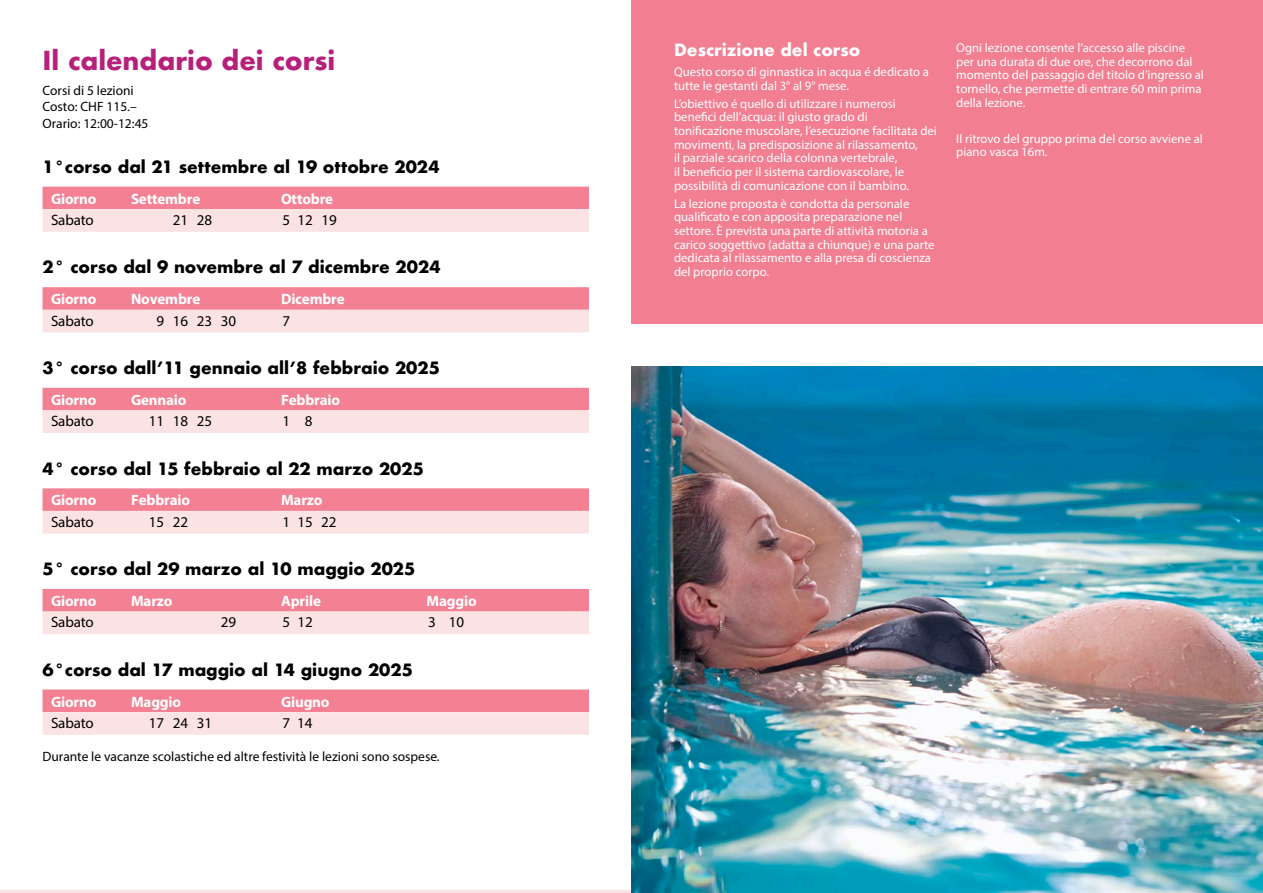
<style>
.page{position:relative;width:1263px;height:893px;background:#fff}
.page>*{position:absolute;margin:0;border:0;box-sizing:border-box;transform-origin:0 0}
.t1{font:700 25.5px "Futura";color:#b61f7a}
.t2{font:700 16.5px "Futura";color:#000}
.t3{font:700 16.5px "Futura";color:#fff}
.tab_1__riga{font:700 15px "Myriad Pro";letter-spacing:-.01em;color:#fff}
.tab_date{font:15px "Myriad Pro";letter-spacing:-.01em;color:#000}
.NormalText{font:13.5px/16.5px "Myriad Pro";color:#000}
.descrizione{font:12.75px/13.6px "Myriad Pro";color:#fff}
</style>
<div class="page">
<hr style="left:0;top:890px;width:1263px;height:3px;background:#fce3e3">
<div style="left:43px;top:187px;width:546px;height:22px;background:#f38093"></div>
<div style="left:43px;top:209px;width:546px;height:23px;background:#fce3e3"></div>
<div style="left:43px;top:287px;width:546px;height:23px;background:#f38093"></div>
<div style="left:43px;top:310px;width:546px;height:22px;background:#fce3e3"></div>
<div style="left:43px;top:388px;width:546px;height:22px;background:#f38093"></div>
<div style="left:43px;top:410px;width:546px;height:23px;background:#fce3e3"></div>
<div style="left:43px;top:488px;width:546px;height:23px;background:#f38093"></div>
<div style="left:43px;top:511px;width:546px;height:23px;background:#fce3e3"></div>
<div style="left:43px;top:589px;width:546px;height:22px;background:#f38093"></div>
<div style="left:43px;top:612px;width:546px;height:22px;background:#fce3e3"></div>
<div style="left:43px;top:689px;width:546px;height:23px;background:#f38093"></div>
<div style="left:43px;top:712px;width:546px;height:23px;background:#fce3e3"></div>
<div style="left:631px;top:0;width:632px;height:324px;background:#f17e91"></div>
<img style="left:631px;top:367px;width:632px;height:526px">
<h2 class="t1" style="left:43px;top:42px;width:294px">Il calendario dei corsi</h2>
<p class="NormalText" style="left:43px;top:82px;width:107px">Corsi di 5 lezioni<br>Costo: CHF 115.–<br>Orario: 12:00-12:45</p>
<p class="t2" style="left:43px;top:155px;width:399px">1°corso dal 21 settembre al 19 ottobre 2024</p>
<p class="tab_1__riga" style="left:51px;top:189px;width:47px">Giorno</p>
<p class="tab_1__riga" style="left:131px;top:189px;width:71px">Settembre</p>
<p class="tab_1__riga" style="left:281px;top:189px;width:54px">Ottobre</p>
<p class="tab_date" style="left:51px;top:211px;width:44px">Sabato</p>
<p class="tab_date" style="left:173px;top:211px;width:41px">21 28</p>
<p class="tab_date" style="left:282px;top:211px;width:56px">5 12 19</p>
<p class="t2" style="left:43px;top:255px;width:400px">2° corso dal 9 novembre al 7 dicembre 2024</p>
<p class="tab_1__riga" style="left:51px;top:289px;width:47px">Giorno</p>
<p class="tab_1__riga" style="left:131px;top:289px;width:71px">Novembre</p>
<p class="tab_1__riga" style="left:281px;top:289px;width:65px">Dicembre</p>
<p class="tab_date" style="left:51px;top:311px;width:44px">Sabato</p>
<p class="tab_date" style="left:156px;top:311px;width:81px">9 16 23 30</p>
<p class="tab_date" style="left:282px;top:311px;width:9px">7</p>
<p class="t2" style="left:43px;top:356px;width:399px">3° corso dall’11 gennaio all’8 febbraio 2025</p>
<p class="tab_1__riga" style="left:51px;top:390px;width:47px">Giorno</p>
<p class="tab_1__riga" style="left:131px;top:390px;width:57px">Gennaio</p>
<p class="tab_1__riga" style="left:281px;top:390px;width:61px">Febbraio</p>
<p class="tab_date" style="left:51px;top:412px;width:44px">Sabato</p>
<p class="tab_date" style="left:149px;top:412px;width:65px">11 18 25</p>
<p class="tab_date" style="left:282px;top:412px;width:32px">1 8</p>
<p class="t2" style="left:43px;top:456px;width:383px">4° corso dal 15 febbraio al 22 marzo 2025</p>
<p class="tab_1__riga" style="left:51px;top:490px;width:47px">Giorno</p>
<p class="tab_1__riga" style="left:131px;top:490px;width:61px">Febbraio</p>
<p class="tab_1__riga" style="left:281px;top:490px;width:43px">Marzo</p>
<p class="tab_date" style="left:51px;top:512px;width:44px">Sabato</p>
<p class="tab_date" style="left:149px;top:512px;width:41px">15 22</p>
<p class="tab_date" style="left:282px;top:512px;width:56px">1 15 22</p>
<p class="t2" style="left:43px;top:557px;width:374px">5° corso dal 29 marzo al 10 maggio 2025</p>
<p class="tab_1__riga" style="left:51px;top:591px;width:47px">Giorno</p>
<p class="tab_1__riga" style="left:131px;top:591px;width:43px">Marzo</p>
<p class="tab_1__riga" style="left:281px;top:591px;width:41px">Aprile</p>
<p class="tab_1__riga" style="left:427px;top:591px;width:52px">Maggio</p>
<p class="tab_date" style="left:51px;top:613px;width:44px">Sabato</p>
<p class="tab_date" style="left:221px;top:613px;width:17px">29</p>
<p class="tab_date" style="left:282px;top:613px;width:32px">5 12</p>
<p class="tab_date" style="left:428px;top:613px;width:38px">3 10</p>
<p class="t2" style="left:43px;top:658px;width:372px">6°corso dal 17 maggio al 14 giugno 2025</p>
<p class="tab_1__riga" style="left:51px;top:692px;width:47px">Giorno</p>
<p class="tab_1__riga" style="left:131px;top:692px;width:52px">Maggio</p>
<p class="tab_1__riga" style="left:281px;top:692px;width:50px">Giugno</p>
<p class="tab_date" style="left:51px;top:714px;width:44px">Sabato</p>
<p class="tab_date" style="left:149px;top:714px;width:65px">17 24 31</p>
<p class="tab_date" style="left:282px;top:714px;width:32px">7 14</p>
<p class="NormalText" style="left:43px;top:748px;width:399px">Durante le vacanze scolastiche ed altre festività le lezioni sono sospese.</p>
<p class="t3" style="left:674px;top:38px;width:188px">Descrizione del corso</p>
<p class="descrizione" style="left:674px;top:65px;width:256px">Questo corso di ginnastica in acqua é dedicato a tutte le gestanti dal 3° al 9° mese.</p>
<p class="descrizione" style="left:674px;top:96px;width:264px">L’obiettivo é quello di utilizzare i numerosi benefici dell’acqua: il giusto grado di tonificazione muscolare, l’esecuzione facilitata dei movimenti, la predisposizione al rilassamento,<br>il parziale scarico della colonna vertebrale,<br>il beneficio per il sistema cardiovascolare, le possibilità di comunicazione con il bambino.</p>
<p class="descrizione" style="left:674px;top:196px;width:262px">La lezione proposta è condotta da personale qualificato e con apposita preparazione nel settore. È prevista una parte di attività motoria a carico soggettivo (adatta a chiunque) e una parte dedicata al rilassamento e alla presa di coscienza del proprio corpo.</p>
<p class="descrizione" style="left:956px;top:41px;width:249px">Ogni lezione consente l’accesso alle piscine per una durata di due ore, che decorrono dal momento del passaggio del titolo d’ingresso al tornello, che permette di entrare 60 min prima della lezione.</p>
<p class="descrizione" style="left:956px;top:131px;width:248px">Il ritrovo del gruppo prima del corso avviene al piano vasca 16m.</p>
</div>
